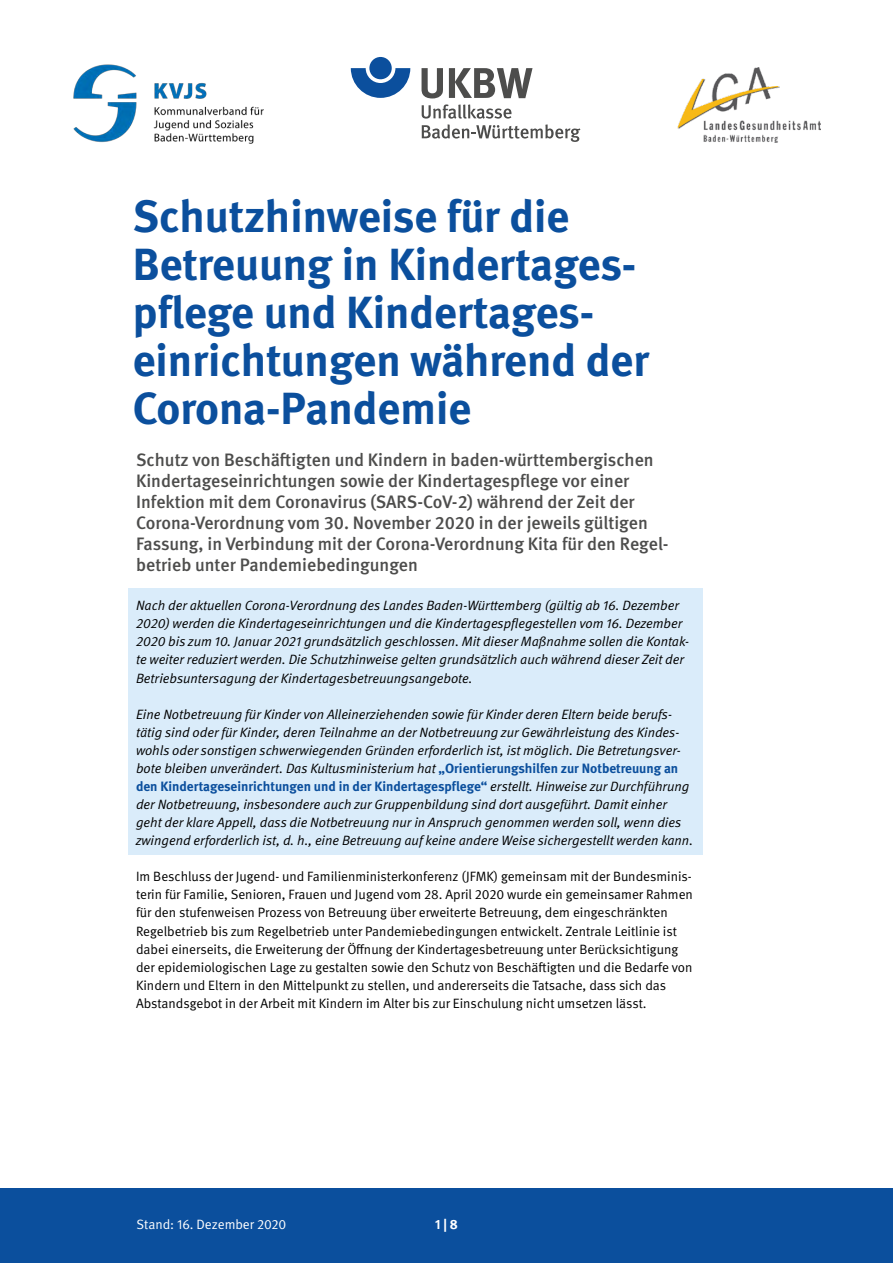
<style>
.page{position:relative;width:893px;height:1263px;background:#fff}
.page>*{position:absolute;margin:0;border:0;box-sizing:border-box;transform-origin:0 0}
._24pt_Unter-Übersc{font:700 45px/48px "DGUV Meta";color:#0b4f9d}
._12pt_Anleser{font:500 18px/21px "DGUV Meta";color:#4d4d4c}
.Fließtext{font:italic 13.5px/18px "DGUV Meta";color:#000}
.Fließtext-2{font:13.5px/18px "DGUV Meta";color:#000}
.Fließtext-3{font:13.5px "DGUV Meta";color:#fff}
.Fließtext-4{font:700 13.5px "DGUV Meta";color:#fff}
.s1{font-weight:700;font-style:normal;color:#0b4f9d}
</style>
<div class="page">
<svg style="left:351px;top:68px;width:59px;height:30px"></svg>
<div style="left:369px;top:57px;width:23px;height:22px;background:#0b4f9d;border-radius:50%"></div>
<svg style="left:422px;top:68px;width:21px;height:30px"></svg>
<svg style="left:449px;top:68px;width:83px;height:30px"></svg>
<svg style="left:422px;top:104px;width:158px;height:38px"></svg>
<img style="left:73px;top:64px;width:191px;height:80px">
<img style="left:677px;top:67px;width:144px;height:76px">
<div style="left:128px;top:588px;width:574px;height:266px;background:#daecfa"></div>
<div style="left:0;top:1188px;width:893px;height:75px;background:#0b4f9d"></div>
<p class="_24pt_Unter-Übersc" style="left:133px;top:193px;width:518px">Schutzhinweise für die<br>Betreuung in Kindertages&shy;pflege und Kindertages&shy;einrichtungen während der<br>Corona-Pandemie</p>
<p class="_12pt_Anleser" style="left:136px;top:449px;width:534px">Schutz von Beschäftigten und Kindern in baden-württembergischen Kindertageseinrichtungen sowie der Kindertagespflege vor einer Infektion mit dem Coronavirus (SARS-CoV-2) während der Zeit der Corona-Verordnung vom 30. November 2020 in der jeweils gültigen Fassung, in Verbindung mit der Corona-Verordnung Kita für den Regel&shy;betrieb unter Pandemiebedingungen</p>
<p class="Fließtext" style="left:136px;top:597px;width:555px">Nach der aktuellen Corona-Verordnung des Landes Baden-Württemberg (gültig ab 16. Dezember 2020) werden die Kindertageseinrichtungen und die Kindertagespflegestellen vom 16. Dezember 2020 bis zum 10. Januar 2021 grundsätzlich geschlossen. Mit dieser Maßnahme sollen die Kontak&shy;te weiter reduziert werden. Die Schutzhinweise gelten grundsätzlich auch während dieser Zeit der Betriebsuntersagung der Kindertagesbetreuungsangebote.</p>
<p class="Fließtext" style="left:136px;top:705px;width:558px">Eine Notbetreuung für Kinder von Alleinerziehenden sowie für Kinder deren Eltern beide berufs&shy;tätig sind oder für Kinder, deren Teilnahme an der Notbetreuung zur Gewährleistung des Kindes&shy;wohls oder sonstigen schwerwiegenden Gründen erforderlich ist, ist möglich. Die Betretungsver&shy;bote bleiben unverändert. Das Kultusministerium hat <span class="s1">„Orientierungshilfen zur Notbetreuung an den Kindertageseinrichtungen und in der Kindertagespflege“</span> erstellt. Hinweise zur Durchführung der Notbetreuung, insbesondere auch zur Gruppenbildung sind dort ausgeführt. Damit einher geht der klare Appell, dass die Notbetreuung nur in Anspruch genommen werden soll, wenn dies zwingend erforderlich ist, d. h., eine Betreuung auf keine andere Weise sichergestellt werden kann.</p>
<p class="Fließtext-2" style="left:136px;top:868px;width:558px">Im Beschluss der Jugend- und Familienministerkonferenz (JFMK) gemeinsam mit der Bundesminis&shy;terin für Familie, Senioren, Frauen und Jugend vom 28. April 2020 wurde ein gemeinsamer Rahmen für den stufenweisen Prozess von Betreuung über erweiterte Betreuung, dem eingeschränkten Regelbetrieb bis zum Regelbetrieb unter Pandemiebedingungen entwickelt. Zentrale Leitlinie ist dabei einerseits, die Erweiterung der Öffnung der Kindertagesbetreuung unter Berücksichtigung der epidemiologischen Lage zu gestalten sowie den Schutz von Beschäftigten und die Bedarfe von Kindern und Eltern in den Mittelpunkt zu stellen, und andererseits die Tatsache, dass sich das Abstandsgebot in der Arbeit mit Kindern im Alter bis zur Einschulung nicht umsetzen lässt.</p>
<p class="Fließtext-3" style="left:137px;top:1217px;width:151px">Stand: 16. Dezember 2020</p>
<p class="Fließtext-4" style="left:435px;top:1217px;width:24px">1 | 8</p>
</div>
